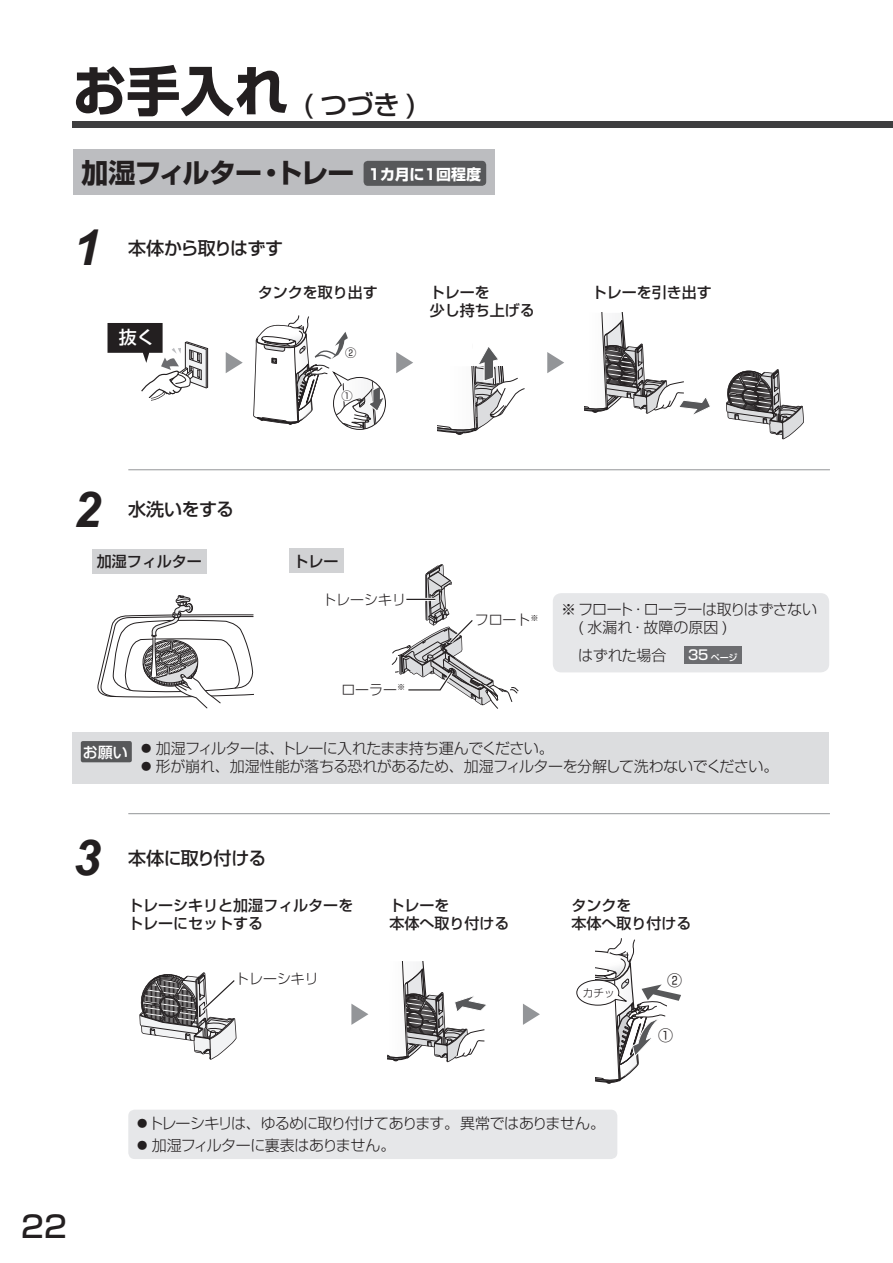
<style>
.page{position:relative;width:893px;height:1263px;background:#fff}
.page>*{position:absolute;margin:0;border:0;box-sizing:border-box;transform-origin:0 0}
.t1{font:italic 700 49.5px "Arial";color:#231f20}
.t2{font:500 30px "Shin Go Pro";color:#231f20}
.t3{font:700 27px "Shin Go Pro";letter-spacing:-.03em;color:#231f20}
.t4{font:500 27px "Shin Go Pro";color:#231f20}
.t5{font:500 18px "Shin Go Pro";letter-spacing:-.035em;color:#231f20}
.t6{font:500 18px "Shin Go Pro";color:#fff}
.t7{font:300 15px/18px "Shin Go Pro";letter-spacing:-.035em;color:#231f20}
.t8{font:500 15px/18px "Shin Go Pro";color:#231f20}
.t9{font:15px "Shin Go Pro";color:#231f20}
.t10{font:300 13.95px "Shin Go Pro";color:#231f20}
.t11{font:11.25px "Shin Go Pro";color:#231f20}
.t12{font:300 10.65px "Shin Go Pro";color:#231f20}
.s1{font-weight:700;font-size:54px}
.s2{font-size:15px;color:#fff}
.s3{font-weight:500;font-size:13.5px;color:#fff}
.s4{font-weight:500;font-size:9px;color:#fff}
.s5{font-weight:500;color:#fff}
</style>
<div class="page">
<div style="left:72px;top:121px;width:821px;height:7px;background:#3e3e3f"></div>
<div style="left:553px;top:593px;width:276px;height:79px;background:#e6e7e9;border-radius:9px"></div>
<div style="left:684px;top:646px;width:57px;height:18px;background:#6c6d70"></div>
<svg style="left:97px;top:595px;width:157px;height:114px"></svg>
<svg style="left:391px;top:564px;width:127px;height:145px"></svg>
<div style="left:92px;top:549px;width:114px;height:24px;background:#d1d2d4"></div>
<div style="left:289px;top:549px;width:54px;height:24px;background:#d1d2d4"></div>
<svg style="left:226px;top:352px;width:17px;height:21px"></svg>
<svg style="left:351px;top:1003px;width:17px;height:22px"></svg>
<svg style="left:396px;top:352px;width:17px;height:21px"></svg>
<svg style="left:523px;top:1004px;width:17px;height:21px"></svg>
<svg style="left:547px;top:352px;width:17px;height:21px"></svg>
<svg style="left:108px;top:323px;width:100px;height:78px"></svg>
<svg style="left:253px;top:315px;width:133px;height:115px"></svg>
<svg style="left:437px;top:347px;width:88px;height:88px"></svg>
<svg style="left:585px;top:313px;width:125px;height:102px"></svg>
<svg style="left:726px;top:369px;width:78px;height:71px"></svg>
<svg style="left:139px;top:972px;width:98px;height:88px"></svg>
<svg style="left:388px;top:961px;width:98px;height:102px"></svg>
<svg style="left:576px;top:938px;width:105px;height:146px"></svg>
<div style="left:128px;top:1110px;width:489px;height:49px;background:#e6e7e9;border-radius:6px"></div>
<div style="left:73px;top:150px;width:422px;height:45px;background:#bcbdc0"></div>
<div style="left:364px;top:161px;width:122px;height:25px;background:#57585a;border-radius:4px"></div>
<hr style="left:128px;top:813px;width:702px;height:1px;background:#939598">
<hr style="left:128px;top:469px;width:702px;height:1px;background:#939598">
<div style="left:72px;top:732px;width:757px;height:51px;background:#dcdddf"></div>
<div style="left:81px;top:741px;width:51px;height:21px;background:#57585a;border-radius:2px"></div>
<h3 class="t4" style="left:72px;top:82px;width:347px"><span class="s1">お手入れ</span> ( つづき )</h3>
<h3 class="t3" style="left:82px;top:151px;width:401px">加湿フィルター・トレー <span class="s2">１カ月に１回程度</span></h3>
<h1 class="t1" style="left:73px;top:215px;width:29px">1</h1>
<p class="t5" style="left:128px;top:233px;width:156px">本体から取りはずす</p>
<p class="t6" style="left:119px;top:323px;width:37px">抜く</p>
<p class="t8" style="left:258px;top:281px;width:121px">タンクを取り出す</p>
<p class="t8" style="left:430px;top:281px;width:61px">トレーを</p>
<p class="t8" style="left:592px;top:281px;width:121px">トレーを引き出す</p>
<p class="t8" style="left:430px;top:299px;width:106px">少し持ち上げる</p>
<p class="t11" style="left:345px;top:344px;width:13px">②</p>
<p class="t11" style="left:341px;top:386px;width:13px">①</p>
<h1 class="t1" style="left:73px;top:476px;width:29px">2</h1>
<p class="t5" style="left:128px;top:495px;width:108px">水洗いをする</p>
<p class="t8" style="left:97px;top:550px;width:106px">加湿フィルター</p>
<p class="t8" style="left:293px;top:550px;width:46px">トレー</p>
<p class="t10" style="left:322px;top:588px;width:85px">トレーシキリ</p>
<p class="t10" style="left:341px;top:678px;width:65px">ローラー<sup>※</sup></p>
<p class="t10" style="left:475px;top:608px;width:65px">フロート<sup>※</sup></p>
<p class="t7" style="left:578px;top:598px;width:240px;text-indent:-17px">※ フロート・ローラーは取りはずさない( 水漏れ・故障の原因 )</p>
<p class="t7" style="left:578px;top:644px;width:161px">はずれた場合　 <span class="s3">35</span> <span class="s4">ページ</span></p>
<p class="t7" style="left:139px;top:738px;width:641px;text-indent:-56px"><span class="s5">お願い</span> ⿟ 加湿フィルターは、トレーに入れたまま持ち運んでください。<br>⿟ 形が崩れ、加湿性能が落ちる恐れがあるため、加湿フィルターを分解して洗わないでください。</p>
<h1 class="t1" style="left:73px;top:825px;width:29px">3</h1>
<p class="t5" style="left:128px;top:843px;width:140px">本体に取り付ける</p>
<p class="t8" style="left:128px;top:895px;width:227px">トレーシキリと加湿フィルターをトレーにセットする</p>
<p class="t8" style="left:389px;top:895px;width:121px">トレーを<br>本体へ取り付ける</p>
<p class="t8" style="left:571px;top:895px;width:121px">タンクを<br>本体へ取り付ける</p>
<p class="t10" style="left:235px;top:968px;width:85px">トレーシキリ</p>
<p class="t12" style="left:583px;top:984px;width:33px">カチッ</p>
<p class="t9" style="left:667px;top:968px;width:16px">②</p>
<p class="t9" style="left:658px;top:1023px;width:16px">①</p>
<h2 class="t2" style="left:21px;top:1202px;width:47px">22</h2>
<p class="t7" style="left:135px;top:1111px;width:472px;line-height:21.6px">⿟トレーシキリは、ゆるめに取り付けてあります。異常ではありません。⿟ 加湿フィルターに裏表はありません。</p>
</div>
